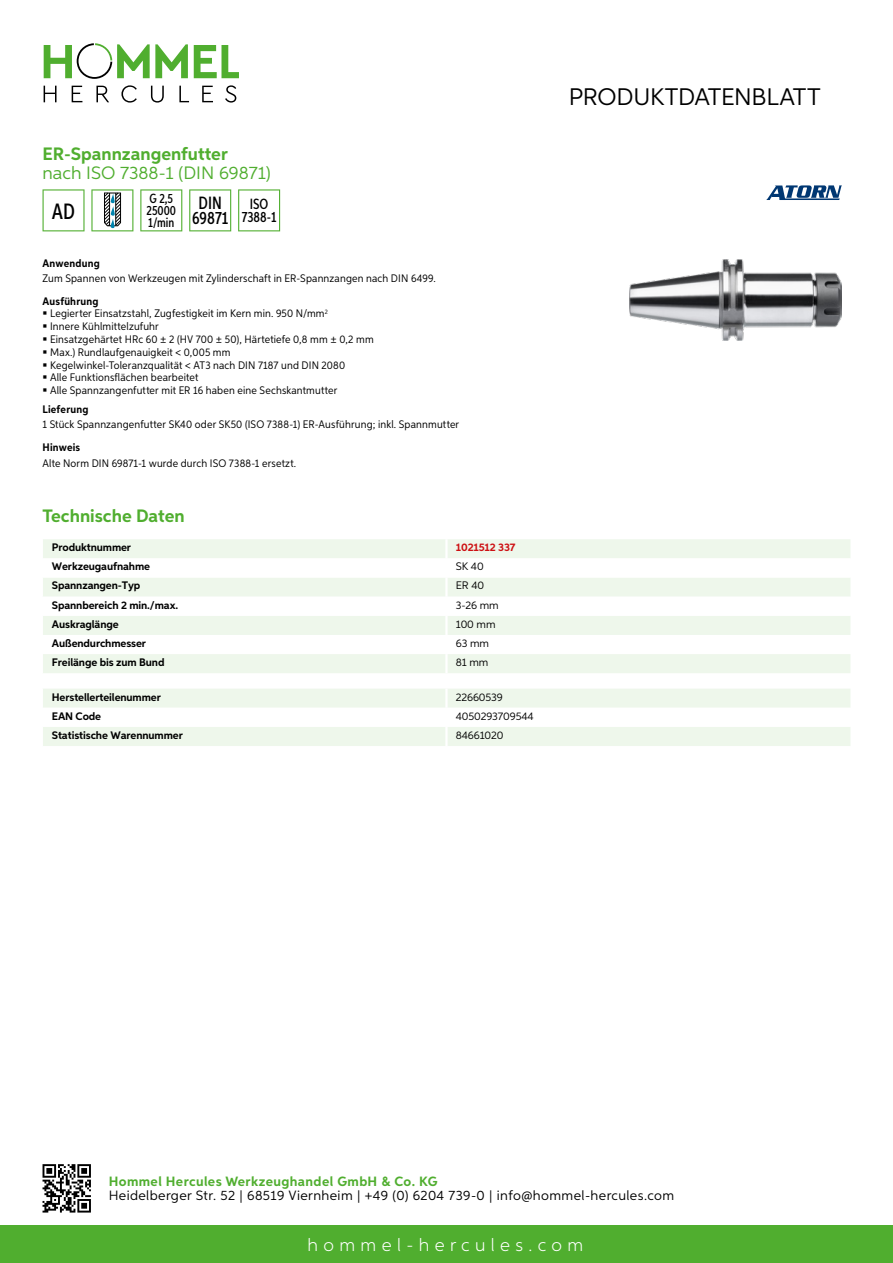
<style>
.page{position:relative;width:893px;height:1263px;background:#fff}
.page>*{position:absolute;margin:0;border:0;box-sizing:border-box;transform-origin:0 0}
.t1{font:24px "Aspira";letter-spacing:-.01em;color:#000}
.t2{font:500 22.2px "Aspira XX Nar";color:#000}
.t3{font:700 18px "Aspira";color:#50ae2f}
.t4{font:18px "Aspira";color:#50ae2f}
.t5{font:300 18px "Aspira";letter-spacing:.3em;color:#fff}
.t6{font:500 17.85px/14.9px "Aspira XX Nar";color:#000;text-align:center}
.t7{font:500 14.85px/13.4px "Aspira XX Nar";color:#000;text-align:center}
.t8{font:13.5px "Aspira";letter-spacing:.03em;color:#000}
.t9{font:700 13.5px "Aspira";letter-spacing:.03em;color:#50ae2f}
.t10{font:500 13.35px/11.9px "Aspira XX Nar";color:#000}
.t11{font:10.95px/12.8px "Aspira Nar";letter-spacing:.015em;color:#000}
.t12{font:700 10.95px "Aspira";letter-spacing:-.01em;color:#000}
.t13{font:10.95px "Aspira";letter-spacing:-.01em;color:#000}
.t14{font:700 10.95px "Aspira Nar";letter-spacing:.02em;color:#000}
.t15{font:700 10.95px "Aspira";letter-spacing:-.01em;color:#cd1013}
.s1{font-weight:700}
</style>
<div class="page">
<div style="left:0;top:1226px;width:893px;height:37px;background:#50ae2f"></div>
<svg style="left:43px;top:1164px;width:48px;height:48px"></svg>
<svg style="left:194px;top:45px;width:45px;height:33px"></svg>
<svg style="left:44px;top:43px;width:144px;height:36px"></svg>
<svg style="left:44px;top:86px;width:13px;height:16px"></svg>
<svg style="left:72px;top:86px;width:10px;height:16px"></svg>
<svg style="left:96px;top:86px;width:13px;height:16px"></svg>
<svg style="left:121px;top:85px;width:16px;height:18px"></svg>
<svg style="left:151px;top:86px;width:13px;height:17px"></svg>
<svg style="left:179px;top:86px;width:10px;height:16px"></svg>
<svg style="left:202px;top:86px;width:11px;height:16px"></svg>
<svg style="left:225px;top:85px;width:11px;height:18px"></svg>
<div style="left:43px;top:539px;width:807px;height:134px;background:#eef7eb"></div>
<svg style="left:43px;top:558px;width:807px;height:96px"></svg>
<hr style="left:445px;top:539px;width:3px;height:19px;background:#fff">
<hr style="left:445px;top:558px;width:3px;height:19px;background:#fff">
<hr style="left:445px;top:577px;width:3px;height:20px;background:#fff">
<hr style="left:445px;top:597px;width:3px;height:19px;background:#fff">
<hr style="left:445px;top:616px;width:3px;height:19px;background:#fff">
<hr style="left:445px;top:635px;width:3px;height:19px;background:#fff">
<hr style="left:445px;top:654px;width:3px;height:19px;background:#fff">
<svg style="left:43px;top:689px;width:807px;height:57px"></svg>
<hr style="left:445px;top:727px;width:3px;height:19px;background:#fff">
<svg style="left:43px;top:189px;width:42px;height:42px"></svg>
<svg style="left:91px;top:189px;width:42px;height:42px"></svg>
<svg style="left:140px;top:189px;width:42px;height:42px"></svg>
<svg style="left:189px;top:189px;width:42px;height:42px"></svg>
<svg style="left:238px;top:189px;width:42px;height:42px"></svg>
<img style="left:629px;top:259px;width:213px;height:82px">
<svg style="left:766px;top:185px;width:76px;height:15px"></svg>
<h3 class="t3" style="left:43px;top:142px;width:187px">ER-Spannzangenfutter</h3>
<h3 class="t4" style="left:43px;top:162px;width:230px">nach ISO 7388-1 (DIN 69871)</h3>
<h2 class="t2" style="left:52px;top:197px;width:25px">AD</h2>
<p class="t10" style="left:147px;top:193px;width:31px">G 2,5<br>25000<br>1/min</p>
<h3 class="t6" style="left:192px;top:196px;width:38px">DIN<br>69871</h3>
<h3 class="t7" style="left:242px;top:197px;width:36px">ISO<br>7388-1</h3>
<p class="t14" style="left:43px;top:257px;width:59px">Anwendung</p>
<p class="t11" style="left:43px;top:272px;width:395px">Zum Spannen von Werkzeugen mit Zylinderschaft in ER-Spannzangen nach DIN 6499.</p>
<p class="t11" style="left:50px;top:294px;width:325px;text-indent:-8px"><span class="s1">Ausführung<br></span>Legierter Einsatzstahl, Zugfestigkeit im Kern min. 950 N/mm<sup>2<br></sup>Innere Kühlmittelzufuhr<br>Einsatzgehärtet HRc 60 ± 2 (HV 700 ± 50), Härtetiefe 0,8 mm ± 0,2 mm Max.) Rundlaufgenauigkeit &lt; 0,005 mm<br>Kegelwinkel-Toleranzqualität &lt; AT3 nach DIN 7187 und DIN 2080<br>Alle Funktionsflächen bearbeitet<br>Alle Spannzangenfutter mit ER 16 haben eine Sechskantmutter</p>
<p class="t14" style="left:43px;top:403px;width:47px">Lieferung</p>
<p class="t11" style="left:43px;top:418px;width:418px">1 Stück Spannzangenfutter SK40 oder SK50 (ISO 7388-1) ER-Ausführung; inkl. Spannmutter</p>
<p class="t14" style="left:43px;top:441px;width:39px">Hinweis</p>
<p class="t11" style="left:43px;top:456px;width:255px">Alte Norm DIN 69871-1 wurde durch ISO 7388-1 ersetzt.</p>
<h3 class="t3" style="left:43px;top:505px;width:144px">Technische Daten</h3>
<p class="t12" style="left:52px;top:541px;width:81px">Produktnummer</p>
<p class="t15" style="left:456px;top:541px;width:61px">1021512 337</p>
<p class="t12" style="left:52px;top:560px;width:100px">Werkzeugaufnahme</p>
<p class="t13" style="left:456px;top:560px;width:29px">SK 40</p>
<p class="t12" style="left:52px;top:579px;width:90px">Spannzangen-Typ</p>
<p class="t13" style="left:456px;top:579px;width:30px">ER 40</p>
<p class="t12" style="left:52px;top:598px;width:128px">Spannbereich 2 min./max.</p>
<p class="t13" style="left:456px;top:598px;width:44px">3-26 mm</p>
<p class="t12" style="left:52px;top:617px;width:68px">Auskraglänge</p>
<p class="t13" style="left:456px;top:617px;width:41px">100 mm</p>
<p class="t12" style="left:52px;top:636px;width:96px">Außendurchmesser</p>
<p class="t13" style="left:456px;top:636px;width:35px">63 mm</p>
<p class="t12" style="left:52px;top:655px;width:114px">Freilänge bis zum Bund</p>
<p class="t13" style="left:456px;top:655px;width:34px">81 mm</p>
<p class="t12" style="left:52px;top:690px;width:111px">Herstellerteilenummer</p>
<p class="t13" style="left:456px;top:690px;width:48px">22660539</p>
<p class="t12" style="left:52px;top:709px;width:51px">EAN Code</p>
<p class="t13" style="left:456px;top:709px;width:79px">4050293709544</p>
<p class="t12" style="left:52px;top:728px;width:132px">Statistische Warennummer</p>
<p class="t13" style="left:456px;top:728px;width:49px">84661020</p>
<h1 class="t1" style="left:569px;top:82px;width:253px">Produktdatenblatt</h1>
<p class="t9" style="left:109px;top:1172px;width:330px">Hommel Hercules Werkzeughandel GmbH &amp; Co. KG</p>
<p class="t8" style="left:109px;top:1187px;width:567px">Heidelberger Str. 52 | 68519 Viernheim | +49 (0) 6204 739-0 | info@hommel-hercules.com</p>
<h3 class="t5" style="left:307px;top:1234px;width:277px">hommel-hercules.com</h3>
</div>
